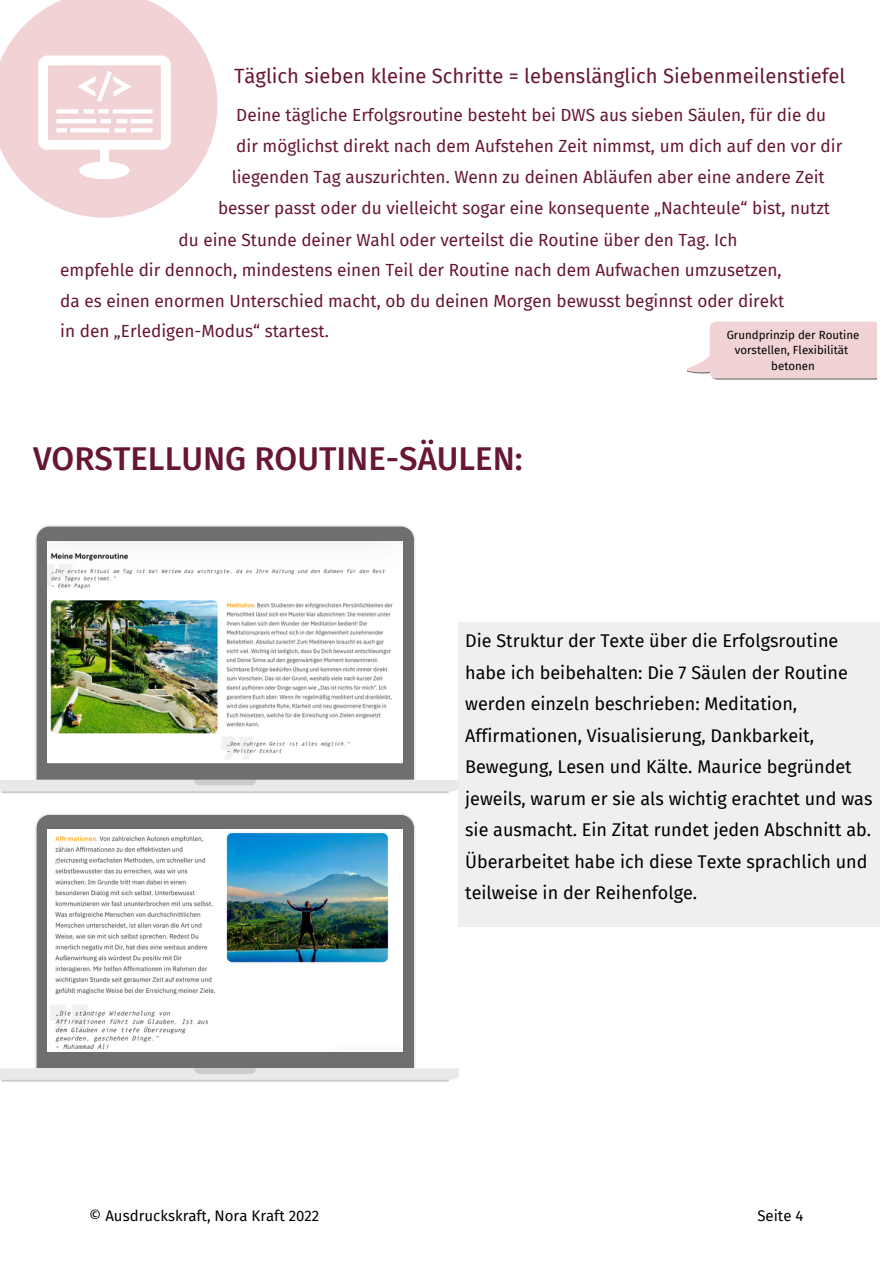
<style>
.page{position:relative;width:893px;height:1264px;background:#fff}
.page>*{position:absolute;margin:0;border:0;box-sizing:border-box;transform-origin:0 0}
.t1{font:500 33px "Fira Sans";color:#681635}
.t2{font:20.25px "Fira Sans";color:#681635}
.t3{font:18px/31.5px "Fira Sans";color:#000}
.t4{font:17.25px/30.3px "Fira Sans";color:#681635}
.t5{font:15px "Fira Sans";color:#000}
.t6{font:11.55px/15.3px "Fira Sans";color:#000;text-align:center}
</style>
<div class="page">
<div style="left:458px;top:622px;width:422px;height:305px;background:#efefef"></div>
<svg style="left:0;top:525px;width:458px;height:266px"></svg>
<svg style="left:194px;top:780px;width:62px;height:5px"></svg>
<svg style="left:1px;top:791px;width:448px;height:2px"></svg>
<img style="left:48px;top:541px;width:354px;height:221px">
<svg style="left:0;top:0;width:217px;height:218px;fill:#f1d3d5"></svg>
<svg style="left:48px;top:65px;width:113px;height:75px"></svg>
<svg style="left:687px;top:321px;width:189px;height:58px;background:#f1d6d8"></svg>
<svg style="left:0;top:813px;width:459px;height:266px"></svg>
<svg style="left:194px;top:1068px;width:62px;height:5px"></svg>
<svg style="left:1px;top:1079px;width:448px;height:2px"></svg>
<img style="left:48px;top:829px;width:354px;height:222px">
<p class="t2" style="left:234px;top:64px;width:612px">Täglich sieben kleine Schritte = lebenslänglich Siebenmeilenstiefel</p>
<p class="t4" style="left:236px;top:100px;width:591px">Deine tägliche Erfolgsroutine besteht bei DWS aus sieben Säulen, für die du</p>
<p class="t4" style="left:236px;top:131px;width:607px">dir möglichst direkt nach dem Aufstehen Zeit nimmst, um dich auf den vor dir</p>
<p class="t4" style="left:232px;top:162px;width:594px">liegenden Tag auszurichten. Wenn zu deinen Abläufen aber eine andere Zeit</p>
<p class="t4" style="left:218px;top:193px;width:613px">besser passt oder du vielleicht sogar eine konsequente „Nachteule“ bist, nutzt</p>
<p class="t4" style="left:60px;top:225px;width:725px;text-indent:118px">du eine Stunde deiner Wahl oder verteilst die Routine über den Tag. Ich empfehle dir dennoch, mindestens einen Teil der Routine nach dem Aufwachen umzusetzen, da es einen enormen Unterschied macht, ob du deinen Morgen bewusst beginnst oder direkt in den „Erledigen-Modus“ startest.</p>
<p class="t6" style="left:726px;top:327px;width:134px">Grundprinzip der Routine vorstellen, Flexibilität betonen</p>
<h1 class="t1" style="left:33px;top:439px;width:491px">VORSTELLUNG ROUTINE-SÄULEN:</h1>
<p class="t3" style="left:465px;top:625px;width:408px">Die Struktur der Texte über die Erfolgsroutine habe ich beibehalten: Die 7 Säulen der Routine werden einzeln beschrieben: Meditation, Affirmationen, Visualisierung, Dankbarkeit, Bewegung, Lesen und Kälte. Maurice begründet jeweils, warum er sie als wichtig erachtet und was sie ausmacht. Ein Zitat rundet jeden Abschnitt ab.<br>Überarbeitet habe ich diese Texte sprachlich und teilweise in der Reihenfolge.</p>
<p class="t5" style="left:89px;top:1206px;width:231px">© Ausdruckskraft, Nora Kraft 2022</p>
<p class="t5" style="left:757px;top:1206px;width:48px">Seite 4</p>
</div>
